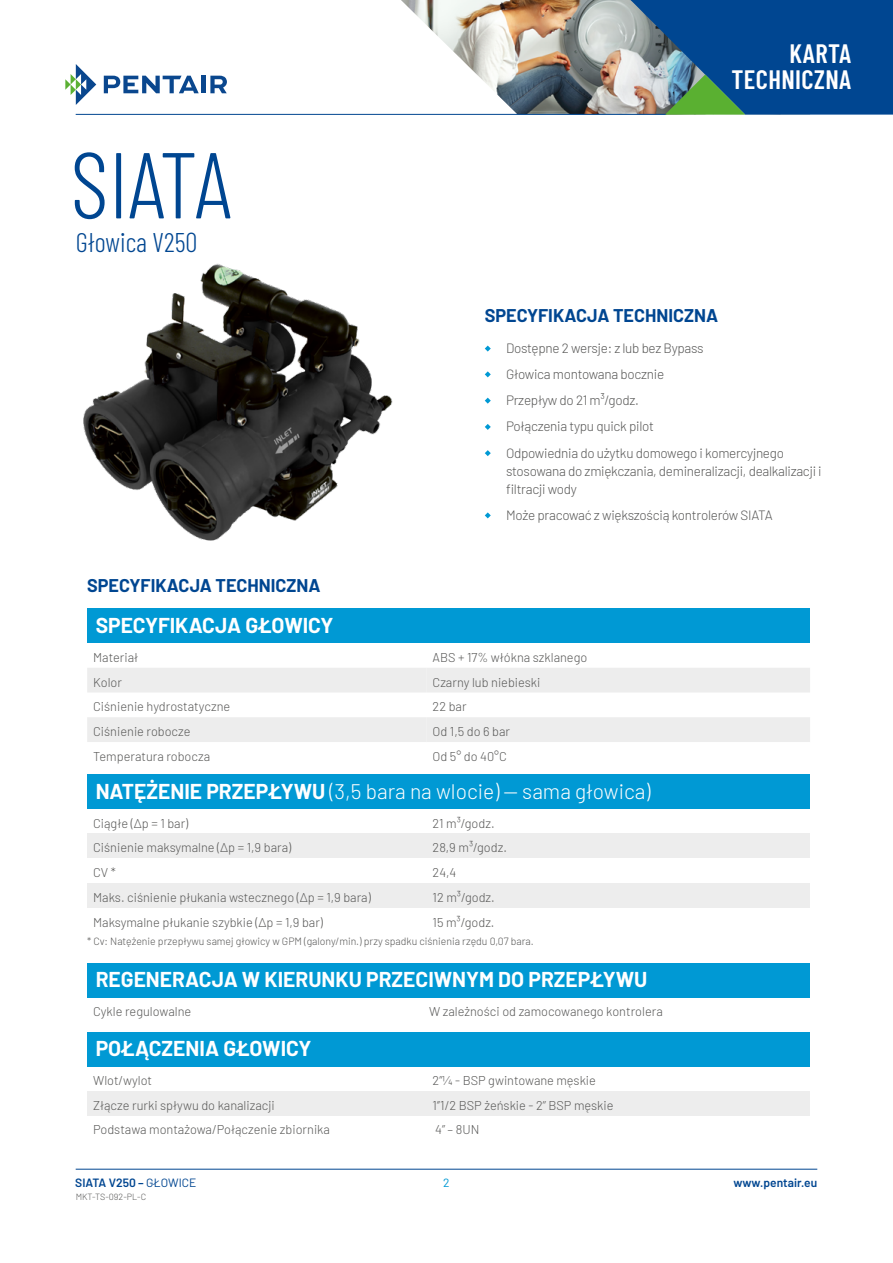
<style>
.page{position:relative;width:893px;height:1263px;background:#fff}
.page>*{position:absolute;margin:0;border:0;box-sizing:border-box;transform-origin:0 0}
.t1{font:300 93.3px "Barlow Condensed";letter-spacing:-.015em;color:#004691}
.t2{font:300 27px "Barlow Condensed";color:#004691}
.t3{font:600 26.55px/26.2px "Barlow Condensed";letter-spacing:.015em;color:#fff;text-align:right}
.t4{font:700 21px "Barlow";color:#fff}
.t5{font:300 21px "Barlow";color:#fff}
.t6{font:700 18px "Barlow";color:#004691}
.t7{font:300 13.5px/26.2px "Barlow";letter-spacing:-.02em;color:#575756}
.t8{font:300 12.75px "Barlow";color:#575756}
.t9{font:600 12px "Barlow";color:#004691}
.t10{font:12px "Barlow";color:#0099d4}
.t11{font:300 10.5px "Barlow";color:#575756}
.t12{font:300 9px "Barlow";color:#575756}
.s1{font-weight:700}
.s2{font-weight:400}
</style>
<div class="page">
<img style="left:388px;top:0;width:228px;height:114px">
<svg style="left:65px;top:64px;width:31px;height:41px"></svg>
<svg style="left:104px;top:76px;width:95px;height:17px"></svg>
<hr style="left:202px;top:76px;width:4px;height:17px;background:#0a478e">
<svg style="left:210px;top:76px;width:17px;height:17px"></svg>
<hr style="left:76px;top:114px;width:590px;height:1px;background:#004691">
<svg style="left:616px;top:0;width:277px;height:115px;background:#276192"></svg>
<hr style="left:76px;top:1169px;width:741px;height:1px;background:#004691">
<div style="left:87px;top:775px;width:723px;height:34px;background:#0099d4"></div>
<div style="left:87px;top:1032px;width:723px;height:34px;background:#0099d4"></div>
<div style="left:87px;top:963px;width:723px;height:34px;background:#0099d4"></div>
<div style="left:87px;top:1091px;width:340px;height:24px;background:#ededed"></div>
<div style="left:427px;top:1091px;width:383px;height:24px;background:#ededed"></div>
<div style="left:87px;top:609px;width:723px;height:34px;background:#0099d4"></div>
<svg style="left:87px;top:668px;width:723px;height:74px"></svg>
<div style="left:87px;top:833px;width:340px;height:25px;background:#ededed"></div>
<div style="left:427px;top:833px;width:383px;height:25px;background:#ededed"></div>
<div style="left:87px;top:883px;width:340px;height:25px;background:#ededed"></div>
<div style="left:427px;top:883px;width:383px;height:25px;background:#ededed"></div>
<img style="left:83px;top:263px;width:310px;height:278px">
<svg style="left:485px;top:346px;width:6px;height:6px"></svg>
<svg style="left:485px;top:371px;width:6px;height:6px"></svg>
<svg style="left:485px;top:398px;width:6px;height:6px"></svg>
<svg style="left:485px;top:424px;width:6px;height:6px"></svg>
<svg style="left:485px;top:450px;width:6px;height:6px"></svg>
<svg style="left:485px;top:512px;width:6px;height:6px"></svg>
<h1 class="t1" style="left:71px;top:118px;width:162px">SIATA</h1>
<h2 class="t2" style="left:76px;top:223px;width:123px">Głowica V250</h2>
<h3 class="t6" style="left:87px;top:572px;width:235px">SPECYFIKACJA TECHNICZNA</h3>
<h3 class="t4" style="left:96px;top:610px;width:239px">SPECYFIKACJA GŁOWICY</h3>
<h3 class="t3" style="left:731px;top:38px;width:121px">KARTA<br>TECHNICZNA</h3>
<h3 class="t6" style="left:485px;top:302px;width:235px">SPECYFIKACJA TECHNICZNA</h3>
<p class="t7" style="left:506px;top:334px;width:279px">Dostępne 2 wersje: z lub bez Bypass<br>Głowica montowana bocznie<br>Przepływ do 21 m³/godz.<br>Połączenia typu quick pilot<br>Odpowiednia do użytku domowego i komercyjnego</p>
<p class="t7" style="left:506px;top:461px;width:317px;line-height:18px">stosowana do zmiękczania, demineralizacji, dealkalizacji i filtracji wody</p>
<p class="t7" style="left:506px;top:501px;width:268px">Może pracować z większością kontrolerów SIATA</p>
<p class="t8" style="left:93px;top:648px;width:47px">Materiał</p>
<p class="t8" style="left:433px;top:648px;width:156px">ABS + 17% włókna szklanego</p>
<p class="t8" style="left:93px;top:673px;width:30px">Kolor</p>
<p class="t8" style="left:433px;top:673px;width:109px">Czarny lub niebieski</p>
<p class="t8" style="left:93px;top:697px;width:138px">Ciśnienie hydrostatyczne</p>
<p class="t8" style="left:433px;top:697px;width:35px">22 bar</p>
<p class="t8" style="left:93px;top:722px;width:99px">Ciśnienie robocze</p>
<p class="t8" style="left:433px;top:722px;width:79px">Od 1,5 do 6 bar</p>
<p class="t8" style="left:93px;top:747px;width:119px">Temperatura robocza</p>
<p class="t8" style="left:433px;top:747px;width:76px">Od 5° do 40°C</p>
<h3 class="t5" style="left:96px;top:776px;width:556px"><span class="s1">NATĘŻENIE PRZEPŁYWU</span> (3,5 bara na wlocie) — sama głowica)</h3>
<p class="t8" style="left:93px;top:814px;width:97px">Ciągłe (Δp = 1 bar)</p>
<p class="t8" style="left:433px;top:814px;width:64px">21 m³/godz.</p>
<p class="t8" style="left:93px;top:838px;width:199px">Ciśnienie maksymalne (Δp = 1,9 bara)</p>
<p class="t8" style="left:433px;top:838px;width:76px">28,9 m³/godz.</p>
<p class="t8" style="left:93px;top:863px;width:24px">CV *</p>
<p class="t8" style="left:433px;top:863px;width:25px">24,4</p>
<p class="t8" style="left:93px;top:888px;width:279px">Maks. ciśnienie płukania wstecznego (Δp = 1,9 bara)</p>
<p class="t8" style="left:433px;top:888px;width:64px">12 m³/godz.</p>
<p class="t8" style="left:93px;top:913px;width:231px">Maksymalne płukanie szybkie (∆p = 1,9 bar)</p>
<p class="t8" style="left:433px;top:913px;width:63px">15 m³/godz.</p>
<p class="t11" style="left:87px;top:933px;width:448px">* Cv: Natężenie przepływu samej głowicy w GPM (galony/min.) przy spadku ciśnienia rzędu 0,07 bara.</p>
<h3 class="t4" style="left:96px;top:964px;width:553px">REGENERACJA W KIERUNKU PRZECIWNYM DO PRZEPŁYWU</h3>
<p class="t8" style="left:93px;top:1002px;width:100px">Cykle regulowalne</p>
<p class="t8" style="left:429px;top:1002px;width:235px">W zależności od zamocowanego kontrolera</p>
<h3 class="t4" style="left:96px;top:1033px;width:217px">POŁĄCZENIA GŁOWICY</h3>
<p class="t8" style="left:93px;top:1071px;width:61px">Wlot/wylot</p>
<p class="t8" style="left:433px;top:1071px;width:165px">2”¼ - BSP gwintowane męskie</p>
<p class="t8" style="left:93px;top:1096px;width:183px">Złącze rurki spływu do kanalizacji</p>
<p class="t8" style="left:433px;top:1096px;width:182px">1’’1/2 BSP żeńskie - 2’’ BSP męskie</p>
<p class="t8" style="left:93px;top:1120px;width:238px">Podstawa montażowa/Połączenie zbiornika</p>
<p class="t8" style="left:435px;top:1120px;width:46px">4” – 8UN</p>
<p class="t9" style="left:75px;top:1174px;width:123px">SIATA V250 – <span class="s2">GŁOWICE</span></p>
<p class="t10" style="left:443px;top:1174px;width:8px">2</p>
<p class="t9" style="left:733px;top:1174px;width:85px">www.pentair.eu</p>
<p class="t12" style="left:76px;top:1190px;width:72px">MKT-TS-092-PL-C</p>
</div>
